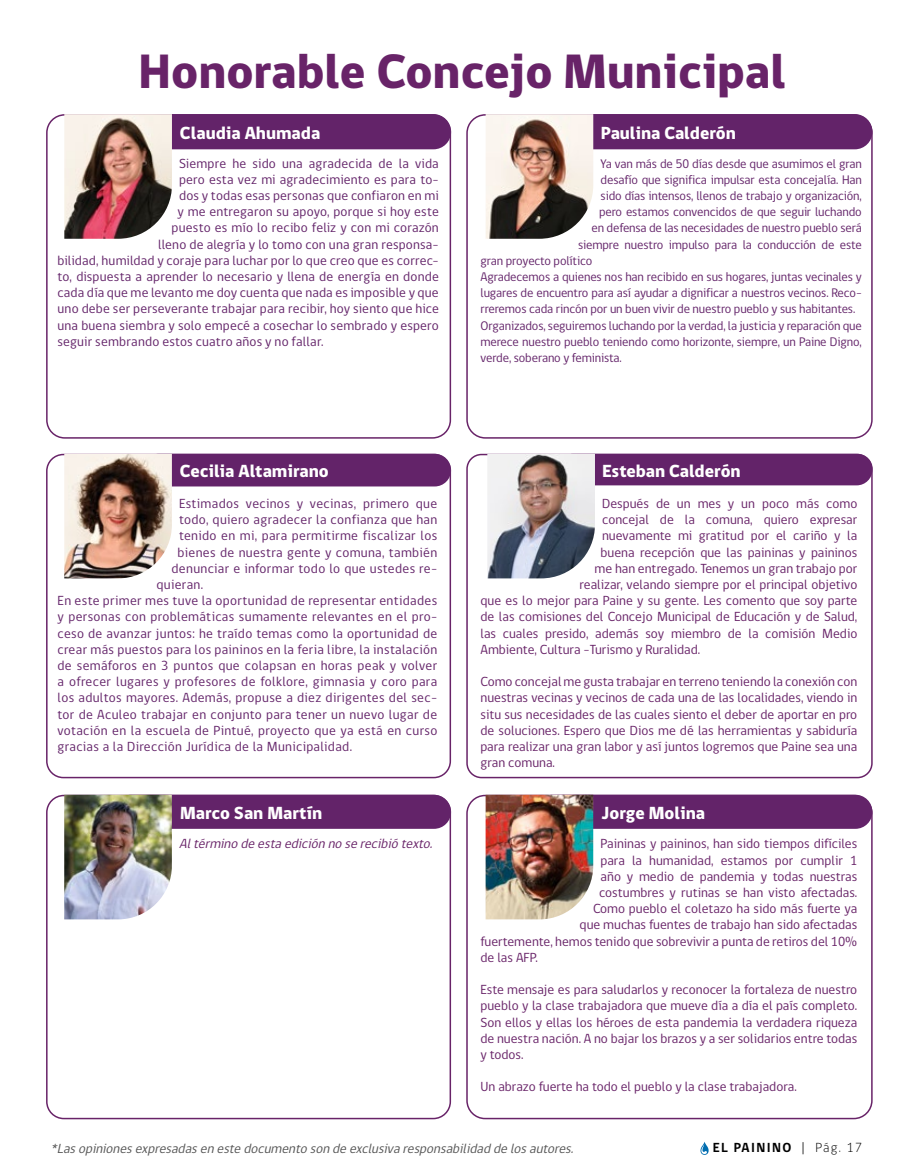
<style>
.page{position:relative;width:915px;height:1170px;background:#fff}
.page>*{position:absolute;margin:0;border:0;box-sizing:border-box;transform-origin:0 0}
.t1{font:800 49.5px "gob CL";color:#682368}
.t2{font:800 18px "gob CL";color:#fff}
.t3{font:13.5px/16.2px "gob CL";color:#682368;text-align:justify}
.t4{font:13.5px "gob CL";letter-spacing:.025em;color:#632369}
.t5{font:italic 13.5px "gob CL";color:#565656}
.t6{font:italic 13.5px "gob CL";color:#682368}
.t7{font:700 13.5px "gob CL";letter-spacing:.1em;color:#000}
.t8{font:12.75px "gob CL";letter-spacing:-.01em;color:#632369}
.s1{font-weight:300}
</style>
<div class="page">
<div style="left:466px;top:794px;width:406px;height:325px;border:2px solid #682368;border-radius:18px"></div>
<div style="left:46px;top:794px;width:405px;height:325px;border:2px solid #682368;border-radius:17px"></div>
<div style="left:46px;top:454px;width:405px;height:324px;border:2px solid #682368;border-radius:16px"></div>
<div style="left:46px;top:114px;width:405px;height:324px;border:2px solid #682368;border-radius:18px"></div>
<div style="left:466px;top:114px;width:406px;height:324px;border:2px solid #682368;border-radius:18px"></div>
<div style="left:535px;top:794px;width:337px;height:34px;background:#632369;border-radius:17px"></div>
<div style="left:114px;top:794px;width:337px;height:34px;background:#632369;border-radius:17px"></div>
<div style="left:549px;top:114px;width:323px;height:35px;background:#632369;border-radius:18px"></div>
<div style="left:142px;top:454px;width:309px;height:32px;background:#632369;border-radius:16px"></div>
<div style="left:142px;top:114px;width:309px;height:35px;background:#632369;border-radius:18px"></div>
<img style="left:64px;top:454px;width:108px;height:124px">
<img style="left:64px;top:114px;width:108px;height:125px">
<img style="left:485px;top:794px;width:108px;height:125px">
<img style="left:64px;top:794px;width:108px;height:125px">
<img style="left:485px;top:114px;width:108px;height:125px">
<div style="left:466px;top:454px;width:406px;height:324px;border:2px solid #682368;border-radius:14px"></div>
<div style="left:557px;top:454px;width:315px;height:31px;background:#632369;border-radius:16px"></div>
<img style="left:487px;top:454px;width:107px;height:124px">
<svg style="left:700px;top:1142px;width:8px;height:13px"></svg>
<h1 class="t1" style="left:138px;top:38px;width:649px">Honorable Concejo Municipal</h1>
<h2 class="t2" style="left:180px;top:120px;width:142px">Claudia Ahumada</h2>
<p class="t4" style="left:179px;top:154px;width:261px">Siempre he sido una agradecida de la vida</p>
<p class="t4" style="left:179px;top:170px;width:261px">pero esta vez mi agradecimiento es para to-</p>
<p class="t4" style="left:179px;top:186px;width:261px">dos y todas esas personas que confiaron en mi</p>
<p class="t4" style="left:177px;top:202px;width:263px">y me entregaron su apoyo, porque si hoy este</p>
<p class="t4" style="left:171px;top:218px;width:268px">puesto es mío lo recibo feliz y con mi corazón</p>
<p class="t4" style="left:158px;top:235px;width:282px">lleno de alegría y lo tomo con una gran responsa-</p>
<p class="t4" style="left:57px;top:251px;width:382px">bilidad, humildad y coraje para luchar por lo que creo que es correc-</p>
<p class="t4" style="left:57px;top:267px;width:383px">to, dispuesta a aprender lo necesario y llena de energía en donde</p>
<p class="t4" style="left:57px;top:283px;width:382px">cada día que me levanto me doy cuenta que nada es imposible y que</p>
<p class="t4" style="left:57px;top:299px;width:383px">uno debe ser perseverante trabajar para recibir, hoy siento que hice</p>
<p class="t4" style="left:57px;top:316px;width:383px">una buena siembra y solo empecé a cosechar lo sembrado y espero</p>
<p class="t4" style="left:57px;top:332px;width:267px">seguir sembrando estos cuatro años y no fallar.</p>
<h2 class="t2" style="left:180px;top:459px;width:150px">Cecilia Altamirano</h2>
<p class="t4" style="left:179px;top:494px;width:260px">Estimados vecinos y vecinas, primero que</p>
<p class="t4" style="left:179px;top:510px;width:259px">todo, quiero agradecer la confianza que han</p>
<p class="t4" style="left:179px;top:526px;width:259px">tenido en mi, para permitirme fiscalizar los</p>
<p class="t4" style="left:177px;top:542px;width:261px">bienes de nuestra gente y comuna, también</p>
<p class="t4" style="left:171px;top:559px;width:267px">denunciar e informar todo lo que ustedes re-</p>
<p class="t4" style="left:156px;top:575px;width:48px">quieran.</p>
<p class="t4" style="left:57px;top:591px;width:381px">En este primer mes tuve la oportunidad de representar entidades</p>
<p class="t4" style="left:57px;top:607px;width:381px">y personas con problemáticas sumamente relevantes en el pro-</p>
<p class="t4" style="left:57px;top:623px;width:381px">ceso de avanzar juntos: he traído temas como la oportunidad de</p>
<p class="t4" style="left:57px;top:640px;width:381px">crear más puestos para los paininos en la feria libre, la instalación</p>
<p class="t4" style="left:57px;top:656px;width:381px">de semáforos en 3 puntos que colapsan en horas peak y volver</p>
<p class="t4" style="left:57px;top:672px;width:381px">a ofrecer lugares y profesores de folklore, gimnasia y coro para</p>
<p class="t4" style="left:57px;top:688px;width:381px">los adultos mayores. Además, propuse a diez dirigentes del sec-</p>
<p class="t4" style="left:57px;top:704px;width:381px">tor de Aculeo trabajar en conjunto para tener un nuevo lugar de</p>
<p class="t4" style="left:57px;top:721px;width:381px">votación en la escuela de Pintué, proyecto que ya está en curso</p>
<p class="t4" style="left:57px;top:737px;width:296px">gracias a la Dirección Jurídica de la Municipalidad.</p>
<h2 class="t2" style="left:600px;top:120px;width:136px">Paulina Calderón</h2>
<p class="t8" style="left:600px;top:154px;width:263px">Ya van más de 50 días desde que asumimos el gran</p>
<p class="t8" style="left:600px;top:171px;width:263px">desafío que significa impulsar esta concejalía. Han</p>
<p class="t8" style="left:600px;top:187px;width:262px">sido días intensos, llenos de trabajo y organización,</p>
<p class="t8" style="left:599px;top:203px;width:264px">pero estamos convencidos de que seguir luchando</p>
<p class="t8" style="left:591px;top:219px;width:272px">en defensa de las necesidades de nuestro pueblo será</p>
<p class="t8" style="left:578px;top:235px;width:285px">siempre nuestro impulso para la conducción de este</p>
<p class="t8" style="left:480px;top:252px;width:113px">gran proyecto político</p>
<p class="t8" style="left:480px;top:268px;width:382px">Agradecemos a quienes nos han recibido en sus hogares, juntas vecinales y</p>
<p class="t8" style="left:480px;top:284px;width:383px">lugares de encuentro para así ayudar a dignificar a nuestros vecinos. Reco-</p>
<p class="t8" style="left:480px;top:300px;width:376px">rreremos cada rincón por un buen vivir de nuestro pueblo y sus habitantes.</p>
<p class="t8" style="left:480px;top:316px;width:383px">Organizados, seguiremos luchando por la verdad, la justicia y reparación que</p>
<p class="t8" style="left:480px;top:333px;width:382px">merece nuestro pueblo teniendo como horizonte, siempre, un Paine Digno,</p>
<p class="t8" style="left:480px;top:349px;width:143px">verde, soberano y feminista.</p>
<h2 class="t2" style="left:602px;top:458px;width:140px">Esteban Calderón</h2>
<p class="t3" style="left:602px;top:495px;width:256px">Después de un mes y un poco más como</p>
<p class="t3" style="left:602px;top:512px;width:257px">concejal de la comuna, quiero expresar</p>
<p class="t3" style="left:602px;top:528px;width:257px">nuevamente mi gratitud por el cariño y la</p>
<p class="t3" style="left:600px;top:544px;width:258px">buena recepción que las paininas y paininos</p>
<p class="t3" style="left:594px;top:560px;width:264px">me han entregado. Tenemos un gran trabajo por</p>
<p class="t3" style="left:579px;top:576px;width:279px">realizar, velando siempre por el principal objetivo</p>
<p class="t3" style="left:480px;top:593px;width:378px">que es lo mejor para Paine y su gente. Les comento que soy parte</p>
<p class="t3" style="left:480px;top:609px;width:378px">de las comisiones del Concejo Municipal de Educación y de Salud,</p>
<p class="t3" style="left:480px;top:625px;width:378px">las cuales presido, además soy miembro de la comisión Medio</p>
<p class="t3" style="left:480px;top:641px;width:221px">Ambiente, Cultura -Turismo y Ruralidad.</p>
<p class="t3" style="left:480px;top:674px;width:378px">Como concejal me gusta trabajar en terreno teniendo la conexión con nuestras vecinas y vecinos de cada una de las localidades, viendo in situ sus necesidades de las cuales siento el deber de aportar en pro de soluciones. Espero que Dios me dé las herramientas y sabiduría para realizar una gran labor y así juntos logremos que Paine sea una gran comuna.</p>
<h2 class="t2" style="left:180px;top:800px;width:144px">Marco San Martín</h2>
<h2 class="t2" style="left:601px;top:800px;width:105px">Jorge Molina</h2>
<p class="t6" style="left:179px;top:834px;width:258px">Altérminodeestaediciónnoserecibiótexto.</p>
<p class="t3" style="left:600px;top:836px;width:258px">Paininas y paininos, han sido tiempos difíciles</p>
<p class="t3" style="left:600px;top:852px;width:258px">para la humanidad, estamos por cumplir 1</p>
<p class="t3" style="left:600px;top:868px;width:258px">año y medio de pandemia y todas nuestras</p>
<p class="t3" style="left:599px;top:884px;width:259px">costumbres y rutinas se han visto afectadas.</p>
<p class="t3" style="left:593px;top:900px;width:265px">Como pueblo el coletazo ha sido más fuerte ya</p>
<p class="t3" style="left:579px;top:917px;width:279px">que muchas fuentes de trabajo han sido afectadas</p>
<p class="t3" style="left:480px;top:933px;width:378px">fuertemente, hemos tenido que sobrevivir a punta de retiros del 10%</p>
<p class="t3" style="left:480px;top:949px;width:59px">de las AFP.</p>
<p class="t3" style="left:480px;top:981px;width:378px">Este mensaje es para saludarlos y reconocer la fortaleza de nuestro pueblo y la clase trabajadora que mueve día a día el país completo.<br>Son ellos y ellas los héroes de esta pandemia la verdadera riqueza de nuestra nación. A no bajar los brazos y a ser solidarios entre todas y todos.</p>
<p class="t3" style="left:480px;top:1079px;width:317px">Un abrazo fuerte ha todo el pueblo y la clase trabajadora.</p>
<p class="t5" style="left:50px;top:1138px;width:528px">*Lasopinionesexpresadasenestedocumentosondeexclusivaresponsabilidaddelosautores.</p>
<p class="t7" style="left:712px;top:1138px;width:151px">EL PAININO | <span class="s1">Pág. 17</span></p>
</div>
